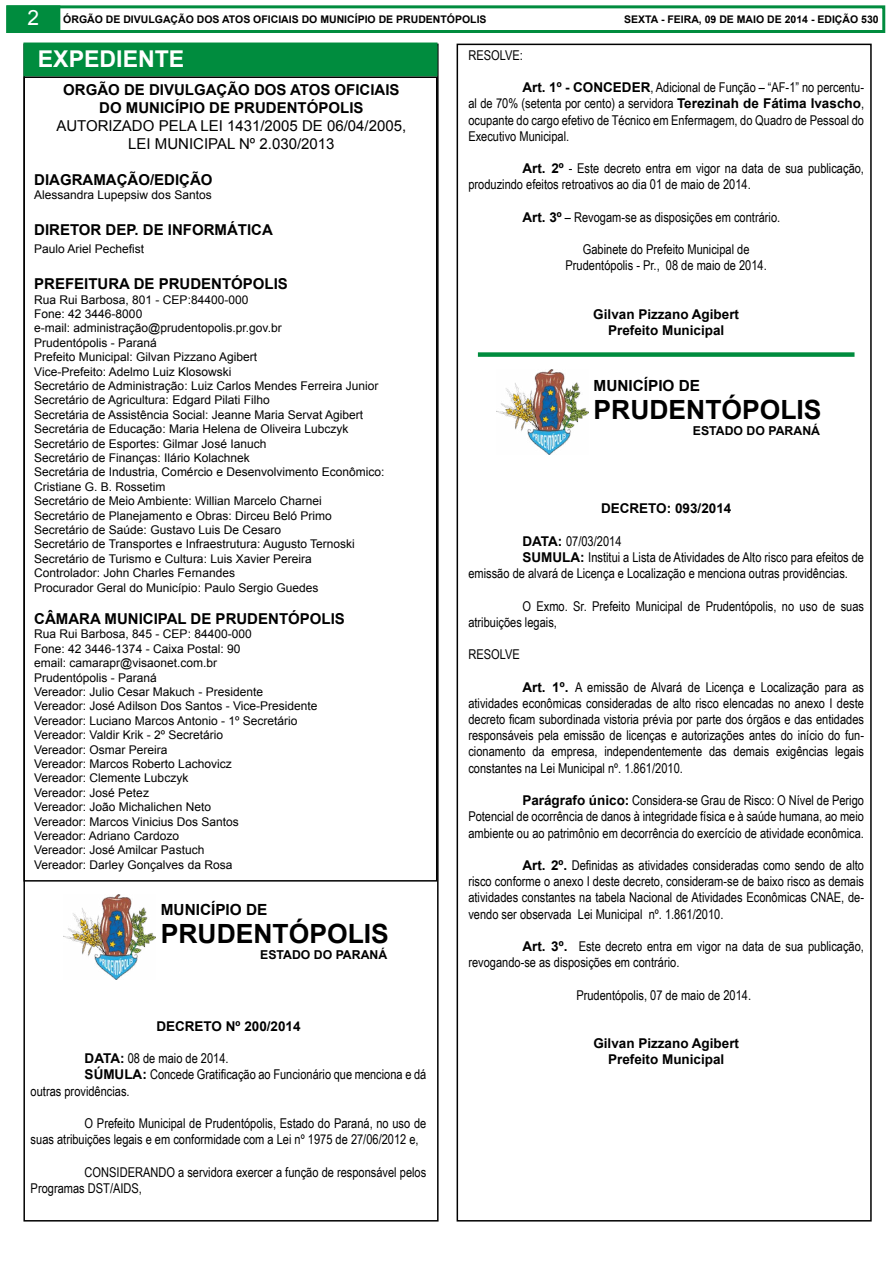
<style>
.page{position:relative;width:893px;height:1263px;background:#fff}
.page>*{position:absolute;margin:0;border:0;box-sizing:border-box;transform-origin:0 0}
.t1{font:700 26.55px "Arial";color:#000}
.t2{font:700 23.1px "Arial";color:#fff}
.t3{font:700 15.3px "Arial";color:#000}
.t4{font:700 15px/18px "Arial";color:#000;text-align:center}
.t5{font:15px/18px "Arial";color:#000;text-align:center}
.t6{font:13.5px/16.2px "Arial Narrow";color:#000}
.t7{font:700 13.5px/16.2px "Arial";color:#000;text-align:center}
.t8{font:700 12.3px "Arial";color:#000}
.t9{font:12px/14.4px "Arial";color:#000}
.t10{font:700 10.5px "Arial";color:#000}
.s1{font-weight:400;font-size:21px;color:#fff}
.s2{font-family:"Arial";font-weight:700}
</style>
<div class="page">
<div style="left:6px;top:5px;width:879px;height:28px;border:3px solid #008c3e"></div>
<div style="left:6px;top:5px;width:54px;height:28px;background:#008c3e;border:2px solid #008c3e"></div>
<div style="left:23px;top:43px;width:414px;height:33px;background:#008c3e"></div>
<div style="left:23px;top:76px;width:414px;height:805px;border:2px solid #000"></div>
<img style="left:64px;top:894px;width:91px;height:86px">
<div style="left:478px;top:352px;width:376px;height:5px;background:#008c3e"></div>
<img style="left:496px;top:369px;width:92px;height:86px">
<p class="t10" style="left:28px;top:12px;width:461px"><span class="s1">2</span> ÓRGÃO DE DIVULGAÇÃO DOS ATOS OFICIAIS DO MUNICÍPIO DE PRUDENTÓPOLIS</p>
<p class="t10" style="left:624px;top:12px;width:256px">SEXTA - FEIRA, 09 DE MAIO DE 2014 - EDIÇÃO 530</p>
<h2 class="t2" style="left:38px;top:43px;width:148px">EXPEDIENTE</h2>
<p class="t4" style="left:63px;top:81px;width:338px">ORGÃO DE DIVULGAÇÃO DOS ATOS OFICIAIS<br>DO MUNICÍPIO DE PRUDENTÓPOLIS</p>
<p class="t5" style="left:56px;top:117px;width:351px">AUTORIZADO PELA LEI 1431/2005 DE 06/04/2005,<br>LEI MUNICIPAL Nº 2.030/2013</p>
<p class="t4" style="left:34px;top:171px;width:180px">DIAGRAMAÇÃO/EDIÇÃO</p>
<p class="t9" style="left:34px;top:188px;width:179px">Alessandra Lupepsiw dos Santos</p>
<p class="t4" style="left:34px;top:221px;width:240px">DIRETOR DEP. DE INFORMÁTICA</p>
<p class="t9" style="left:34px;top:242px;width:112px">Paulo Ariel Pechefist</p>
<p class="t4" style="left:34px;top:275px;width:255px">PREFEITURA DE PRUDENTÓPOLIS</p>
<p class="t9" style="left:34px;top:292px;width:352px">Rua Rui Barbosa, 801 - CEP:84400-000<br>Fone: 42 3446-8000<br>e-mail: administração@prudentopolis.pr.gov.br<br>Prudentópolis - Paraná<br>Prefeito Municipal: Gilvan Pizzano Agibert<br>Vice-Prefeito: Adelmo Luiz Klosowski<br>Secretário de Administração: Luiz Carlos Mendes Ferreira Junior Secretário de Agricultura: Edgard Pilati Filho<br>Secretária de Assistência Social: Jeanne Maria Servat Agibert Secretária de Educação: Maria Helena de Oliveira Lubczyk Secretário de Esportes: Gilmar José Ianuch<br>Secretário de Finanças: Ilário Kolachnek<br>Secretária de Industria, Comércio e Desenvolvimento Econômico:<br>Cristiane G. B. Rossetim<br>Secretário de Meio Ambiente: Willian Marcelo Charnei<br>Secretário de Planejamento e Obras: Dirceu Beló Primo Secretário de Saúde: Gustavo Luis De Cesaro<br>Secretário de Transportes e Infraestrutura: Augusto Ternoski Secretário de Turismo e Cultura: Luis Xavier Pereira<br>Controlador: John Charles Fernandes<br>Procurador Geral do Município: Paulo Sergio Guedes</p>
<p class="t4" style="left:34px;top:610px;width:312px">CÂMARA MUNICIPAL DE PRUDENTÓPOLIS</p>
<p class="t9" style="left:34px;top:627px;width:285px">Rua Rui Barbosa, 845 - CEP: 84400-000<br>Fone: 42 3446-1374 - Caixa Postal: 90<br>email: camarapr@visaonet.com.br<br>Prudentópolis - Paraná<br>Vereador: Julio Cesar Makuch - Presidente Vereador: José Adilson Dos Santos - Vice-Presidente Vereador: Luciano Marcos Antonio - 1º Secretário Vereador: Valdir Krik - 2º Secretário<br>Vereador: Osmar Pereira<br>Vereador: Marcos Roberto Lachovicz<br>Vereador: Clemente Lubczyk<br>Vereador: José Petez<br>Vereador: João Michalichen Neto<br>Vereador: Marcos Vinicius Dos Santos<br>Vereador: Adriano Cardozo<br>Vereador: José Amilcar Pastuch<br>Vereador: Darley Gonçalves da Rosa</p>
<p class="t3" style="left:161px;top:900px;width:108px">MUNICÍPIO DE</p>
<h1 class="t1" style="left:161px;top:916px;width:230px">PRUDENTÓPOLIS</h1>
<p class="t8" style="left:260px;top:947px;width:129px">ESTADO DO PARANÁ</p>
<p class="t7" style="left:156px;top:1018px;width:146px">DECRETO Nº 200/2014</p>
<p class="t6" style="left:85px;top:1050px;width:146px"><span class="s2">DATA:</span> 08 de maio de 2014.</p>
<p class="t6" style="left:85px;top:1066px;width:343px"><span class="s2">SÚMULA:</span> Concede Gratificação ao Funcionário que menciona e dá</p>
<p class="t6" style="left:31px;top:1082px;width:101px">outras providências.</p>
<p class="t6" style="left:31px;top:1115px;width:397px;text-indent:54px">O Prefeito Municipal de Prudentópolis, Estado do Paraná, no uso de suas atribuições legais e em conformidade com a Lei nº 1975 de 27/06/2012 e,</p>
<p class="t6" style="left:31px;top:1163px;width:397px;text-indent:54px">CONSIDERANDO a servidora exercer a função de responsável pelos<br>Programas DST/AIDS,</p>
<p class="t6" style="left:468px;top:46px;width:56px">RESOLVE:</p>
<p class="t6" style="left:468px;top:79px;width:397px;text-align:justify;text-indent:54px"><span class="s2">Art. 1º - CONCEDER</span>, Adicional de Função – “AF-1” no percentu&shy;al de 70% (setenta por cento) a servidora <span class="s2">Terezinah de Fátima Ivascho</span>, ocupante do cargo efetivo de Técnico em Enfermagem, do Quadro de Pessoal do Executivo Municipal.</p>
<p class="t6" style="left:468px;top:160px;width:397px;text-indent:54px"><span class="s2">Art. 2º</span> - Este decreto entra em vigor na data de sua publicação, produzindo efeitos retroativos ao dia 01 de maio de 2014.</p>
<p class="t6" style="left:522px;top:208px;width:259px"><span class="s2">Art. 3º</span> – Revogam-se as disposições em contrário.</p>
<p class="t6" style="left:566px;top:241px;width:203px;text-align:center">Gabinete do Prefeito Municipal de<br>Prudentópolis - Pr., 08 de maio de 2014.</p>
<p class="t7" style="left:593px;top:307px;width:147px">Gilvan Pizzano Agibert<br>Prefeito Municipal</p>
<p class="t3" style="left:594px;top:375px;width:108px">MUNICÍPIO DE</p>
<h1 class="t1" style="left:594px;top:392px;width:230px">PRUDENTÓPOLIS</h1>
<p class="t8" style="left:693px;top:422px;width:129px">ESTADO DO PARANÁ</p>
<p class="t7" style="left:601px;top:501px;width:132px">DECRETO: 093/2014</p>
<p class="t6" style="left:522px;top:532px;width:101px"><span class="s2">DATA:</span> 07/03/2014</p>
<p class="t6" style="left:522px;top:549px;width:343px"><span class="s2">SUMULA:</span> Institui a Lista de Atividades de Alto risco para efeitos de</p>
<p class="t6" style="left:468px;top:565px;width:381px">emissão de alvará de Licença e Localização e menciona outras providências.</p>
<p class="t6" style="left:468px;top:597px;width:397px;text-indent:54px">O Exmo. Sr. Prefeito Municipal de Prudentópolis, no uso de suas atribuições legais,</p>
<p class="t6" style="left:468px;top:646px;width:53px">RESOLVE</p>
<p class="t6" style="left:468px;top:678px;width:397px;text-align:justify;text-indent:54px"><span class="s2">Art. 1º.</span> A emissão de Alvará de Licença e Localização para as atividades econômicas consideradas de alto risco elencadas no anexo I deste decreto ficam subordinada vistoria prévia por parte dos órgãos e das entidades responsáveis pela emissão de licenças e autorizações antes do início do fun&shy;cionamento da empresa, independentemente das demais exigências legais constantes na Lei Municipal nº. 1.861/2010.</p>
<p class="t6" style="left:468px;top:792px;width:397px;text-align:justify;text-indent:54px"><span class="s2">Parágrafo único:</span> Considera-se Grau de Risco: O Nível de Perigo Potencial de ocorrência de danos à integridade física e à saúde humana, ao meio ambiente ou ao patrimônio em decorrência do exercício de atividade econômica.</p>
<p class="t6" style="left:468px;top:856px;width:397px;text-align:justify;text-indent:54px"><span class="s2">Art. 2º.</span> Definidas as atividades consideradas como sendo de alto risco conforme o anexo I deste decreto, consideram-se de baixo risco as demais atividades constantes na tabela Nacional de Atividades Econômicas CNAE, de&shy;vendo ser observada Lei Municipal nº. 1.861/2010.</p>
<p class="t6" style="left:468px;top:937px;width:397px;text-indent:54px"><span class="s2">Art. 3º.</span> Este decreto entra em vigor na data de sua publicação, revogando-se as disposições em contrário.</p>
<p class="t6" style="left:576px;top:986px;width:176px">Prudentópolis, 07 de maio de 2014.</p>
<p class="t7" style="left:593px;top:1036px;width:147px">Gilvan Pizzano Agibert<br>Prefeito Municipal</p>
</div>
